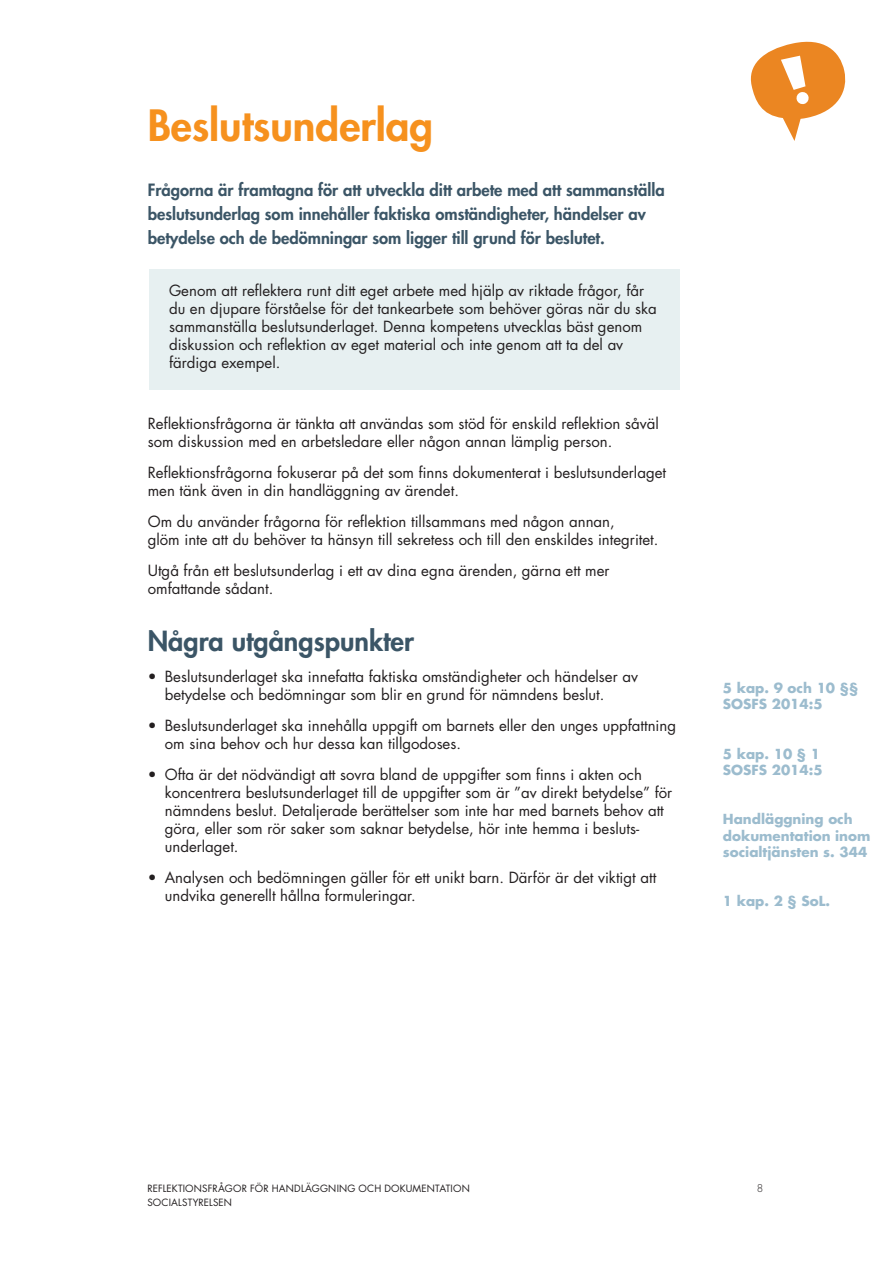
<style>
.page{position:relative;width:893px;height:1263px;background:#fff}
.page>*{position:absolute;margin:0;border:0;box-sizing:border-box;transform-origin:0 0}
.t1{font:800 42px "Futura Std";color:#f6911e}
.H2_utan_streck_blå{font:800 27px "Futura Std";color:#3b5566}
.ingress{font:800 16.5px/24px "Futura Std";color:#3b5566}
.punktlista{font:15px/18px "Futura Std";color:#231f20}
.brödtext_i_texten{font:15px/18px "Futura Std";color:#231f20}
.rutatext{font:15px/18px "Futura Std";color:#231f20}
.hänvisning{font:700 13.5px/16.2px "Futura Std";color:#9cbcce}
.t2{font:300 10.5px "Futura Std";color:#231f20}
.t3{font:9.75px "Futura Std";letter-spacing:.02em;color:#231f20}
</style>
<div class="page">
<svg style="left:751px;top:42px;width:94px;height:99px"></svg>
<div style="left:150px;top:269px;width:530px;height:121px;background:#e7f0f1"></div>
<h1 class="t1" style="left:148px;top:99px;width:287px">Beslutsunderlag</h1>
<p class="ingress" style="left:148px;top:178px;width:518px">Frågorna är framtagna för att utveckla ditt arbete med att sammanställa beslutsunderlag som innehåller faktiska omständigheter, händelser av betydelse och de bedömningar som ligger till grund för beslutet.</p>
<p class="rutatext" style="left:169px;top:281px;width:489px">Genom att reflektera runt ditt eget arbete med hjälp av riktade frågor, får du en djupare förståelse för det tankearbete som behöver göras när du ska sammanställa beslutsunderlaget. Denna kompetens utvecklas bäst genom diskussion och reflektion av eget material och inte genom att ta del av färdiga exempel.</p>
<p class="brödtext_i_texten" style="left:148px;top:415px;width:512px">Reflektionsfrågorna är tänkta att användas som stöd för enskild reflektion såväl som diskussion med en arbetsledare eller någon annan lämplig person.</p>
<p class="brödtext_i_texten" style="left:148px;top:464px;width:520px">Reflektionsfrågorna fokuserar på det som finns dokumenterat i beslutsunderlaget men tänk även in din handläggning av ärendet.</p>
<p class="brödtext_i_texten" style="left:148px;top:512px;width:512px">Om du använder frågorna för reflektion tillsammans med någon annan,<br>glöm inte att du behöver ta hänsyn till sekretess och till den enskildes integritet.</p>
<p class="brödtext_i_texten" style="left:148px;top:561px;width:463px">Utgå från ett beslutsunderlag i ett av dina egna ärenden, gärna ett mer omfattande sådant.</p>
<p class="H2_utan_streck_blå" style="left:148px;top:624px;width:268px">Några utgångspunkter</p>
<p class="punktlista" style="left:165px;top:668px;width:475px;text-indent:-17px">• Beslutsunderlaget ska innefatta faktiska omständigheter och händelser av betydelse och bedömningar som blir en grund för nämndens beslut.</p>
<p class="punktlista" style="left:165px;top:717px;width:513px;text-indent:-17px">• Beslutsunderlaget ska innehålla uppgift om barnets eller den unges uppfattning om sina behov och hur dessa kan tillgodoses.</p>
<p class="punktlista" style="left:165px;top:765px;width:509px;text-indent:-17px">• Ofta är det nödvändigt att sovra bland de uppgifter som finns i akten och koncentrera beslutsunderlaget till de uppgifter som är ”av direkt betydelse” för nämndens beslut. Detaljerade berättelser som inte har med barnets behov att göra, eller som rör saker som saknar betydelse, hör inte hemma i besluts&shy;underlaget.</p>
<p class="punktlista" style="left:165px;top:868px;width:493px;text-indent:-17px">• Analysen och bedömningen gäller för ett unikt barn. Därför är det viktigt att undvika generellt hållna formuleringar.</p>
<p class="hänvisning" style="left:723px;top:680px;width:137px">5 kap. 9 och 10 §§<br>SOSFS 2014:5</p>
<p class="hänvisning" style="left:723px;top:745px;width:101px">5 kap. 10 § 1<br>SOSFS 2014:5</p>
<p class="hänvisning" style="left:723px;top:811px;width:149px">Handläggning och dokumentation inom socialtjänsten s. 344</p>
<p class="hänvisning" style="left:723px;top:893px;width:109px">1 kap. 2 § SoL.</p>
<p class="t3" style="left:147px;top:1182px;width:324px">REFLEKTIONSFRÅGOR FÖR HANDLÄGGNING OCH DOKUMENTATION</p>
<p class="t2" style="left:757px;top:1182px;width:8px">8</p>
<p class="t3" style="left:147px;top:1196px;width:86px">SOCIALSTYRELSEN</p>
</div>
